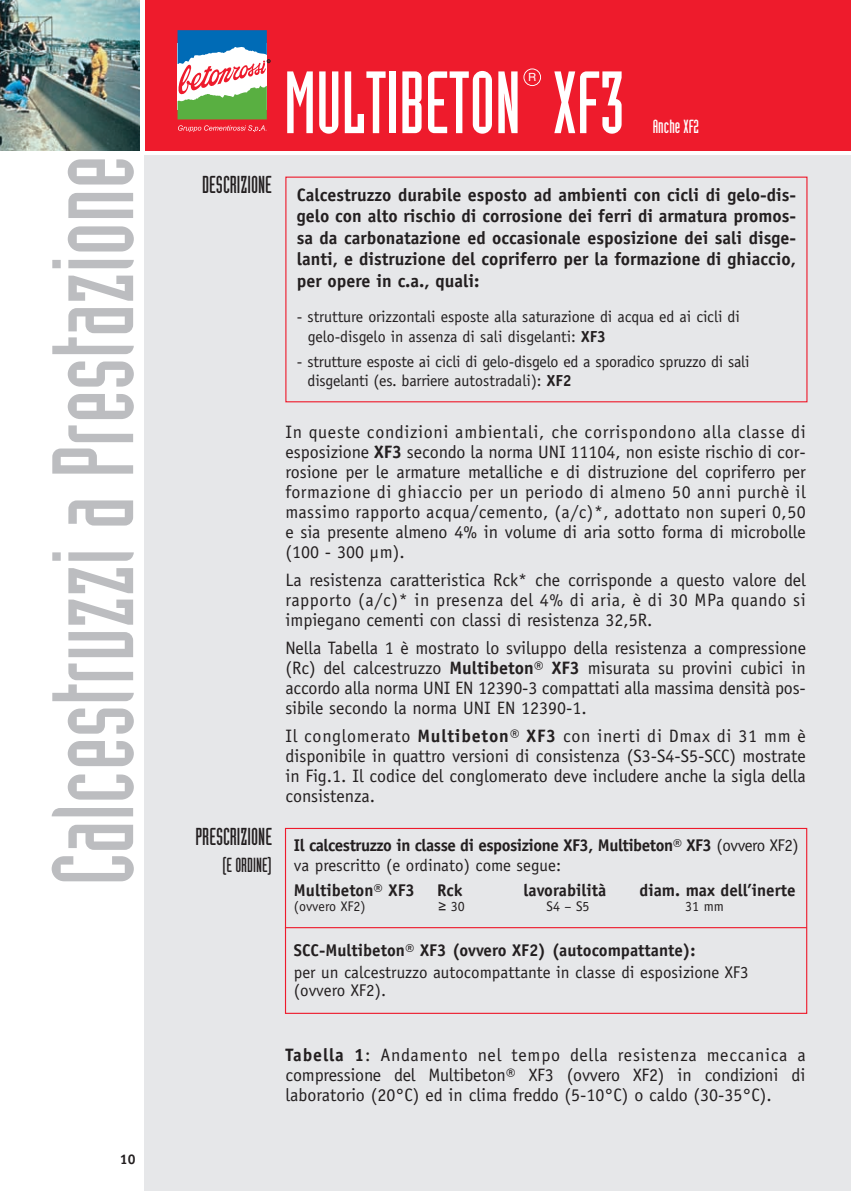
<style>
.page{position:relative;width:851px;height:1191px;background:#fff}
.page>*{position:absolute;margin:0;border:0;box-sizing:border-box;transform-origin:0 0}
.t1{font:113.2px "Industria Solid";color:#bcbdc0}
.t2{font:86.4px "Industria Solid";color:#fff}
.t3{font:24px "Industria Solid";color:#231f20}
.t4{font:20px "Industria Solid";color:#231f20}
.t5{font:18.6px "Industria Solid";color:#fff}
.t6{font:18px/20px "Officina Sans";color:#231f20;text-align:justify}
.t7{font:700 18px/21.6px "Officina Sans";color:#231f20;text-align:justify}
.t8{font:700 17px/20.4px "Officina Sans";letter-spacing:-.03em;color:#231f20}
.t9{font:700 17px "Officina Sans";color:#231f20}
.t10{font:17px/18.4px "Officina Sans";color:#231f20}
.t11{font:16px/19.2px "Officina Sans";letter-spacing:-.015em;color:#231f20}
.t12{font:14px "Officina Sans";color:#231f20}
.t13{font:700 14px "Officina Sans";color:#231f20}
.t14{font:11.4px "Helvetica";color:#fff}
.s1{font-weight:700}
.s2{font-weight:400}
</style>
<div class="page">
<div style="left:144px;top:155px;width:706px;height:1036px;background:#e6e7e9"></div>
<div style="left:145px;top:1px;width:554px;height:150px;background:#ee1b2c"></div>
<div style="left:285px;top:177px;width:522px;height:225px;border:1px solid #ee1b2c"></div>
<div style="left:285px;top:828px;width:522px;height:186px;border:1px solid #ee1b2c"></div>
<hr style="left:285px;top:927px;width:521px;height:1px;background:#ee1b2c">
<div style="left:672px;top:1px;width:178px;height:150px;background:#ee1b2c"></div>
<img style="left:0;top:1px;width:140px;height:149px">
<div style="left:523px;top:68px;width:18px;height:18px;border:2px solid #fff;border-radius:50%"></div>
<svg style="left:177px;top:30px;width:93px;height:89px;background:#90a7a0"></svg>
<svg style="left:178px;top:125px;width:88px;height:7px"></svg>
<h1 class="t1" style="left:31px;top:885px;width:732px;rotate:-90deg">Calcestruzzi a Prestazione</h1>
<p class="t13" style="left:120px;top:1150px;width:17px">10</p>
<h2 class="t2" style="left:284px;top:55px;width:342px">MULTIBETON XF3</h2>
<p class="t14" style="left:528px;top:70px;width:10px">R</p>
<p class="t5" style="left:652px;top:116px;width:48px">Anche XF2</p>
<h3 class="t3" style="left:202px;top:171px;width:71px">DESCRIZIONE</h3>
<h3 class="t3" style="left:195px;top:824px;width:78px">PRESCRIZIONE</h3>
<p class="t4" style="left:222px;top:853px;width:51px">(E ORDINE)</p>
<p class="t7" style="left:297px;top:183px;width:501px">Calcestruzzo durabile esposto ad ambienti con cicli di gelo-dis&shy;gelo con alto rischio di corrosione dei ferri di armatura promos&shy;sa da carbonatazione ed occasionale esposizione dei sali disge&shy;lanti, e distruzione del copriferro per la formazione di ghiaccio, per opere in c.a., quali:</p>
<p class="t11" style="left:307px;top:307px;width:433px;text-indent:-11px">- strutture orizzontali esposte alla saturazione di acqua ed ai cicli di gelo-disgelo in assenza di sali disgelanti: <span class="s1">XF3</span></p>
<p class="t11" style="left:307px;top:351px;width:443px;text-indent:-11px">- strutture esposte ai cicli di gelo-disgelo ed a sporadico spruzzo di sali disgelanti (es. barriere autostradali): <span class="s1">XF2</span></p>
<p class="t6" style="left:285px;top:421px;width:522px">In queste condizioni ambientali, che corrispondono alla classe di esposizione <span class="s1">XF3</span> secondo la norma UNI 11104, non esiste rischio di cor&shy;rosione per le armature metalliche e di distruzione del copriferro per formazione di ghiaccio per un periodo di almeno 50 anni purchè il massimo rapporto acqua/cemento, (a/c)*, adottato non superi 0,50 e sia presente almeno 4% in volume di aria sotto forma di microbolle (100 - 300 µm).</p>
<p class="t6" style="left:285px;top:569px;width:522px">La resistenza caratteristica Rck* che corrisponde a questo valore del rapporto (a/c)* in presenza del 4% di aria, è di 30 MPa quando si impiegano cementi con classi di resistenza 32,5R.</p>
<p class="t6" style="left:285px;top:637px;width:522px">Nella Tabella 1 è mostrato lo sviluppo della resistenza a compressione (Rc) del calcestruzzo <span class="s1">Multibeton® XF3</span> misurata su provini cubici in accordo alla norma UNI EN 12390-3 compattati alla massima densità pos&shy;sibile secondo la norma UNI EN 12390-1.</p>
<p class="t6" style="left:285px;top:725px;width:522px">Il conglomerato <span class="s1">Multibeton® XF3</span> con inerti di Dmax di 31 mm è disponibile in quattro versioni di consistenza (S3-S4-S5-SCC) mostrate in Fig.1. Il codice del conglomerato deve includere anche la sigla della consistenza.</p>
<p class="t8" style="left:294px;top:835px;width:506px">Il calcestruzzo in classe di esposizione XF3, Multibeton® XF3 <span class="s2">(ovvero XF2) va prescritto (e ordinato) come segue:</span></p>
<p class="t9" style="left:294px;top:879px;width:123px">Multibeton® XF3</p>
<p class="t9" style="left:437px;top:879px;width:27px">Rck</p>
<p class="t9" style="left:523px;top:879px;width:84px">lavorabilità</p>
<p class="t9" style="left:639px;top:879px;width:157px">diam. max dell’inerte</p>
<p class="t12" style="left:294px;top:898px;width:73px">(ovvero XF2)</p>
<p class="t12" style="left:451px;top:898px;width:15px">30</p>
<p class="t12" style="left:546px;top:898px;width:45px">S4 – S5</p>
<p class="t12" style="left:685px;top:898px;width:40px">31 mm</p>
<p class="t9" style="left:294px;top:940px;width:403px">SCC-Multibeton® XF3 (ovvero XF2) (autocompattante):</p>
<p class="t10" style="left:294px;top:962px;width:456px">per un calcestruzzo autocompattante in classe di esposizione XF3 (ovvero XF2).</p>
<p class="t6" style="left:285px;top:1045px;width:522px"><span class="s1">Tabella 1</span>: Andamento nel tempo della resistenza meccanica a compressione del Multibeton® XF3 (ovvero XF2) in condizioni di laboratorio (20°C) ed in clima freddo (5-10°C) o caldo (30-35°C).</p>
</div>
